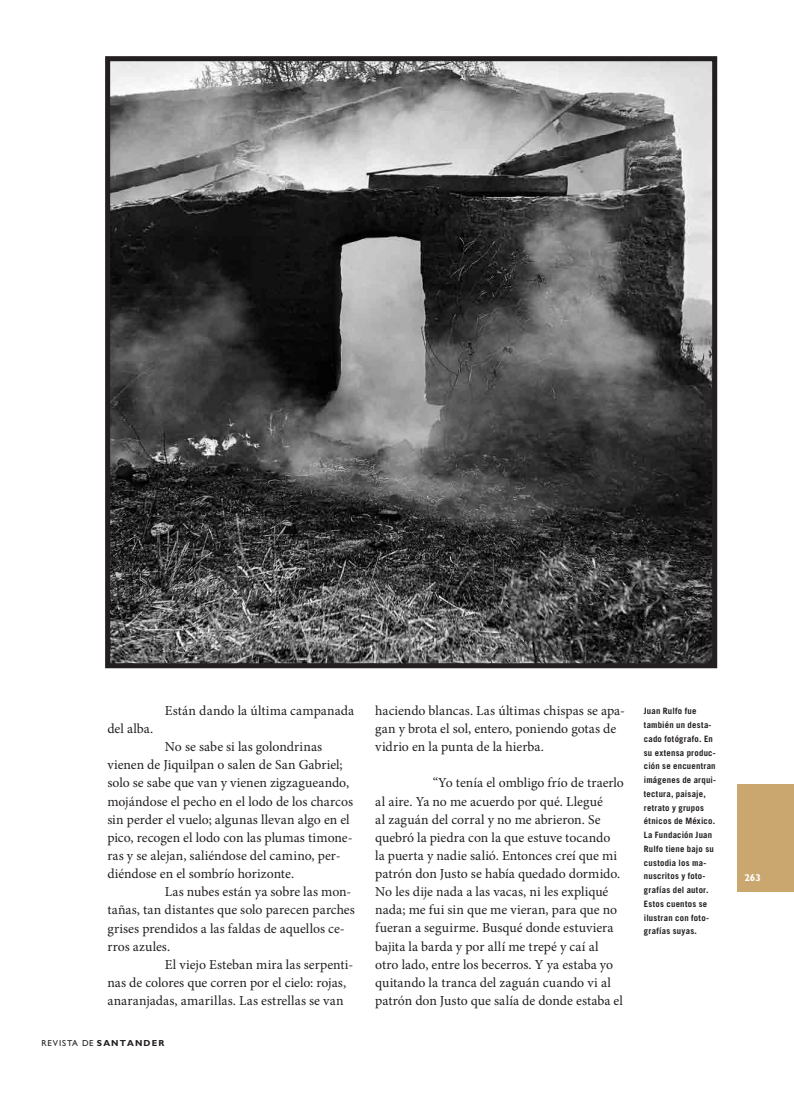
<style>
.page{position:relative;width:794px;height:1113px;background:#fff}
.page>*{position:absolute;margin:0;border:0;box-sizing:border-box;transform-origin:0 0}
.t1{font:13.75px/18.1px "Minion Pro";color:#231f20}
.t2{font:700 10px "Gill Sans Std";color:#fff}
.t3{font:700 8.75px/13.8px "Trade Gothic LT Std";letter-spacing:.025em;color:#231f20}
.t4{font:8.75px "Gill Sans Std";letter-spacing:.1em;color:#231f20}
.s1{font-weight:700}
</style>
<div class="page">
<div style="left:737px;top:784px;width:57px;height:107px;background:#cba770"></div>
<img style="left:111px;top:62px;width:600px;height:600px">
<div style="left:105px;top:56px;width:612px;height:612px;border:5px solid #231f20"></div>
<p class="t1" style="left:107px;top:719px;width:47px">del alba.</p>
<p class="t1" style="left:165px;top:701px;width:191px">Están dando la última campanada</p>
<p class="t1" style="left:165px;top:738px;width:159px">No se sabe si las golondrinas</p>
<p class="t1" style="left:107px;top:756px;width:237px">vienen de Jiquilpan o salen de San Gabriel;</p>
<p class="t1" style="left:107px;top:774px;width:243px">solo se sabe que van y vienen zigzagueando,</p>
<p class="t1" style="left:107px;top:792px;width:247px">mojándose el pecho en el lodo de los charcos</p>
<p class="t1" style="left:107px;top:810px;width:244px">sin perder el vuelo; algunas llevan algo en el</p>
<p class="t1" style="left:107px;top:828px;width:247px">pico, recogen el lodo con las plumas timone-</p>
<p class="t1" style="left:107px;top:846px;width:235px">ras y se alejan, saliéndose del camino, per-</p>
<p class="t1" style="left:107px;top:864px;width:188px">diéndose en el sombrío horizonte.</p>
<p class="t1" style="left:165px;top:883px;width:188px">Las nubes están ya sobre las mon-</p>
<p class="t1" style="left:107px;top:901px;width:249px">tañas, tan distantes que solo parecen parches</p>
<p class="t1" style="left:107px;top:919px;width:239px">grises prendidos a las faldas de aquellos ce-</p>
<p class="t1" style="left:107px;top:937px;width:64px">rros azules.</p>
<p class="t1" style="left:165px;top:955px;width:190px">El viejo Esteban mira las serpenti-</p>
<p class="t1" style="left:107px;top:973px;width:240px">nas de colores que corren por el cielo: rojas,</p>
<p class="t1" style="left:107px;top:991px;width:238px">anaranjadas, amarillas. Las estrellas se van</p>
<p class="t4" style="left:41px;top:1037px;width:124px">REVISTA DE <span class="s1">SANTANDER</span></p>
<p class="t1" style="left:375px;top:701px;width:251px">haciendo blancas. Las últimas chispas se apa&shy;gan y brota el sol, entero, poniendo gotas de vidrio en la punta de la hierba.</p>
<p class="t1" style="left:375px;top:774px;width:250px;text-indent:58px">“Yo tenía el ombligo frío de traerlo al aire. Ya no me acuerdo por qué. Llegué<br>al zaguán del corral y no me abrieron. Se quebró la piedra con la que estuve tocando<br>la puerta y nadie salió. Entonces creí que mi patrón don Justo se había quedado dormido.<br>No les dije nada a las vacas, ni les expliqué nada; me fui sin que me vieran, para que no fueran a seguirme. Busqué donde estuviera bajita la barda y por allí me trepé y caí al otro lado, entre los becerros. Y ya estaba yo quitando la tranca del zaguán cuando vi al patrón don Justo que salía de donde estaba el</p>
<p class="t3" style="left:644px;top:704px;width:74px">Juan Rulfo fue también un desta&shy;cado fotógrafo. En su extensa produc&shy;ción se encuentran imágenes de arqui&shy;tectura, paisaje, retrato y grupos étnicos de México.<br>La Fundación Juan<br>Rulfo tiene bajo su custodia los ma&shy;nuscritos y foto&shy;grafías del autor.<br>Estos cuentos se ilustran con foto&shy;grafías suyas.</p>
<p class="t2" style="left:744px;top:872px;width:18px">263</p>
</div>
